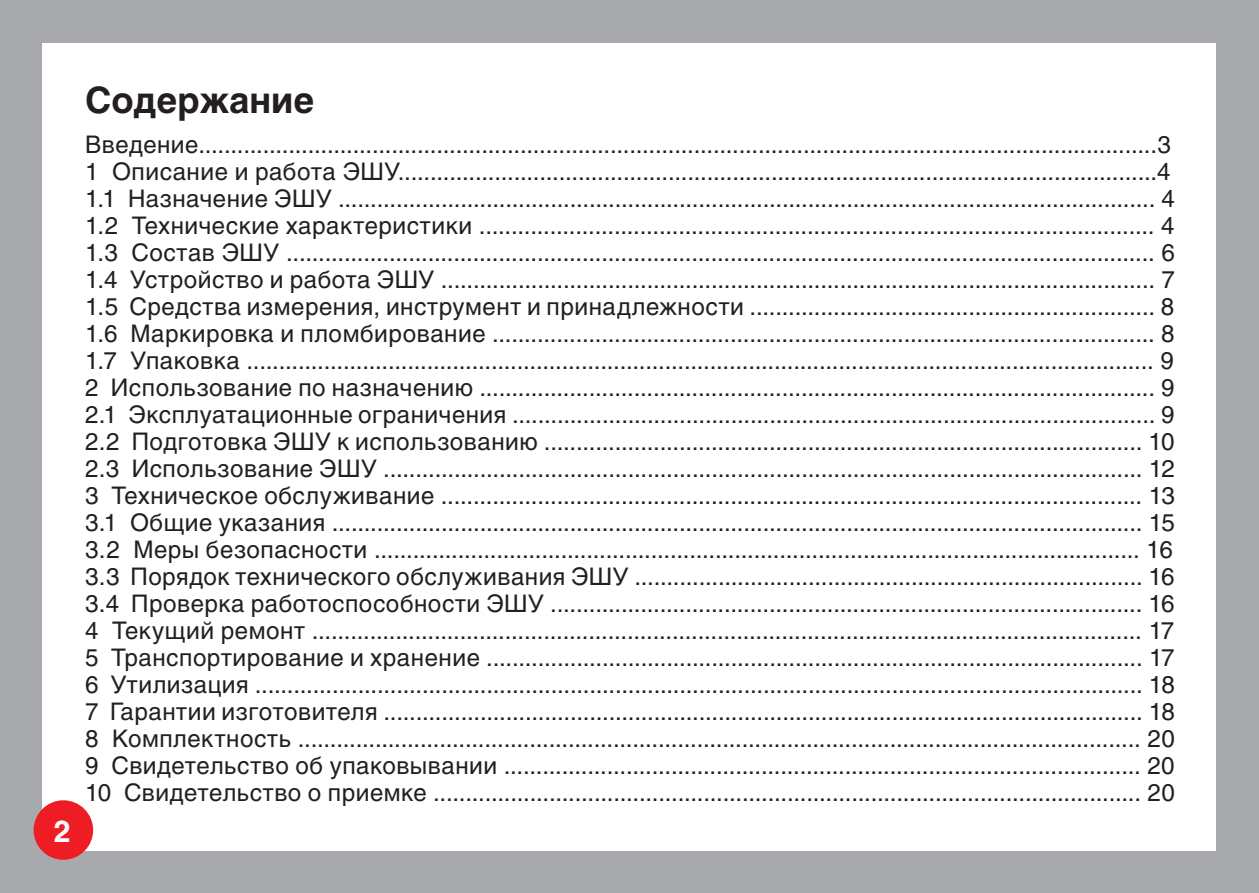
<style>
.page{position:relative;width:1259px;height:893px;background:#a8a9ad}
.page>*{position:absolute;margin:0;border:0;box-sizing:border-box;transform-origin:0 0}
.t1{font:700 36px "Helios";color:#231f20}
.t2{font:700 30px "Helios";color:#fff}
.Paragraph_Style_1{font:24px "Helios";letter-spacing:.02em;color:#231f20}
</style>
<div class="page">
<div style="left:43px;top:43px;width:1173px;height:807px;background:#fff"></div>
<div style="left:34px;top:800px;width:59px;height:60px;background:#ee1d23;border-radius:50%"></div>
<p class="t2" style="left:54px;top:813px;width:18px">2</p>
<p class="t1" style="left:85px;top:79px;width:231px">Содержание</p>
<p class="Paragraph_Style_1" style="left:85px;top:130px;width:1087px">Введение.....................................................................................................................................................3</p>
<p class="Paragraph_Style_1" style="left:85px;top:157px;width:1087px">1 Описание и работа ЭШУ......................................................................................................................4</p>
<p class="Paragraph_Style_1" style="left:85px;top:184px;width:1091px">1.1 Назначение ЭШУ ............................................................................................................................... 4</p>
<p class="Paragraph_Style_1" style="left:85px;top:211px;width:1091px">1.2 Технические характеристики ......................................................................................................... 4</p>
<p class="Paragraph_Style_1" style="left:85px;top:238px;width:1091px">1.3 Состав ЭШУ ....................................................................................................................................... 6</p>
<p class="Paragraph_Style_1" style="left:85px;top:265px;width:1091px">1.4 Устройство и работа ЭШУ ............................................................................................................... 7</p>
<p class="Paragraph_Style_1" style="left:85px;top:292px;width:1091px">1.5 Средства измерения, инструмент и принадлежности ............................................................... 8</p>
<p class="Paragraph_Style_1" style="left:85px;top:319px;width:1091px">1.6 Маркировка и пломбирование ....................................................................................................... 8</p>
<p class="Paragraph_Style_1" style="left:85px;top:346px;width:1090px">1.7 Упаковка ............................................................................................................................................. 9</p>
<p class="Paragraph_Style_1" style="left:85px;top:373px;width:1091px">2 Использование по назначению ......................................................................................................... 9</p>
<p class="Paragraph_Style_1" style="left:85px;top:400px;width:1091px">2.1 Эксплуатационные ограничения .................................................................................................... 9</p>
<p class="Paragraph_Style_1" style="left:85px;top:427px;width:1091px">2.2 Подготовка ЭШУ к использованию ............................................................................................. 10</p>
<p class="Paragraph_Style_1" style="left:85px;top:454px;width:1091px">2.3 Использование ЭШУ ...................................................................................................................... 12</p>
<p class="Paragraph_Style_1" style="left:85px;top:481px;width:1091px">3 Техническое обслуживание ............................................................................................................. 13</p>
<p class="Paragraph_Style_1" style="left:85px;top:508px;width:1091px">3.1 Общие указания .............................................................................................................................. 15</p>
<p class="Paragraph_Style_1" style="left:85px;top:535px;width:1089px">3.2 Меры безопасности ....................................................................................................................... 16</p>
<p class="Paragraph_Style_1" style="left:85px;top:562px;width:1091px">3.3 Порядок технического обслуживания ЭШУ ............................................................................... 16</p>
<p class="Paragraph_Style_1" style="left:85px;top:589px;width:1091px">3.4 Проверка работоспособности ЭШУ ............................................................................................ 16</p>
<p class="Paragraph_Style_1" style="left:85px;top:616px;width:1090px">4 Текущий ремонт ................................................................................................................................. 17</p>
<p class="Paragraph_Style_1" style="left:85px;top:643px;width:1091px">5 Транспортирование и хранение ...................................................................................................... 17</p>
<p class="Paragraph_Style_1" style="left:85px;top:670px;width:1091px">6 Утилизация .......................................................................................................................................... 18</p>
<p class="Paragraph_Style_1" style="left:85px;top:697px;width:1091px">7 Гарантии изготовителя ...................................................................................................................... 18</p>
<p class="Paragraph_Style_1" style="left:85px;top:724px;width:1091px">8 Комплектность ................................................................................................................................... 20</p>
<p class="Paragraph_Style_1" style="left:85px;top:751px;width:1091px">9 Свидетельство об упаковывании ................................................................................................... 20</p>
<p class="Paragraph_Style_1" style="left:85px;top:778px;width:1091px">10 Свидетельство о приемке .............................................................................................................. 20</p>
</div>
